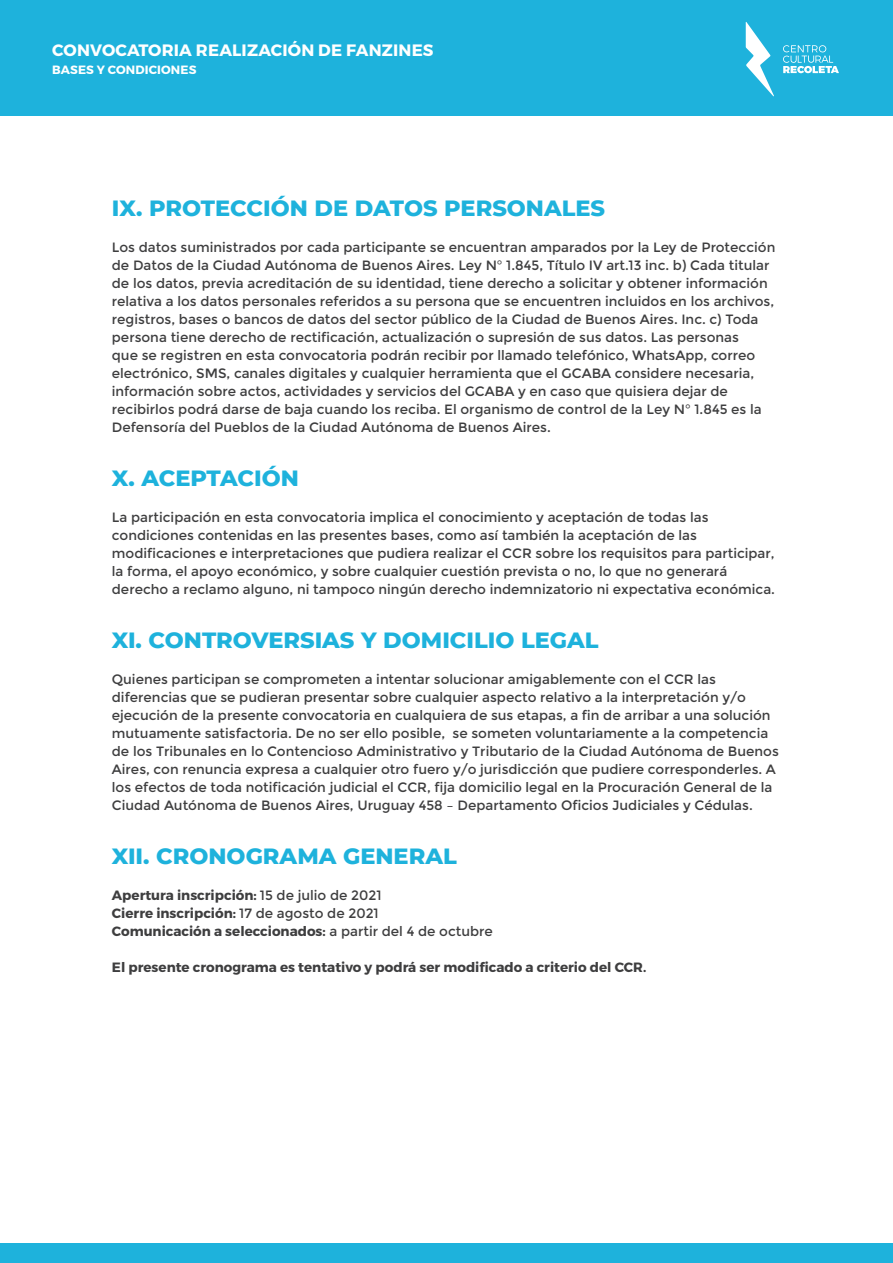
<style>
.page{position:relative;width:893px;height:1263px;background:#fff}
.page>*{position:absolute;margin:0;border:0;box-sizing:border-box;transform-origin:0 0}
.t1{font:800 22.5px "Montserrat";color:#1eb2dc}
.t2{font:700 16.5px "Montserrat";letter-spacing:.01em;color:#fff}
.t3{font:13.5px/18px "Montserrat";color:#3e3e3f}
.t4{font:700 13.5px/18px "Montserrat";color:#3e3e3f}
.t5{font:700 12px "Montserrat";letter-spacing:.01em;color:#fff}
.s1{font-weight:400}
</style>
<div class="page">
<div style="left:0;top:0;width:893px;height:116px;background:#1eb2dc"></div>
<div style="left:0;top:1243px;width:893px;height:20px;background:#1eb2dc"></div>
<svg style="left:746px;top:22px;width:28px;height:74px"></svg>
<svg style="left:783px;top:45px;width:56px;height:28px"></svg>
<p class="t2" style="left:52px;top:40px;width:383px">CONVOCATORIA REALIZACIÓN DE FANZINES</p>
<p class="t5" style="left:52px;top:62px;width:146px">BASES Y CONDICIONES</p>
<h1 class="t1" style="left:112px;top:192px;width:495px">IX. PROTECCIÓN DE DATOS PERSONALES</h1>
<p class="t3" style="left:112px;top:238px;width:665px">Los datos suministrados por cada participante se encuentran amparados por la Ley de Protección de Datos de la Ciudad Autónoma de Buenos Aires. Ley N° 1.845, Título IV art.13 inc. b) Cada titular de los datos, previa acreditación de su identidad, tiene derecho a solicitar y obtener información relativa a los datos personales referidos a su persona que se encuentren incluidos en los archivos, registros, bases o bancos de datos del sector público de la Ciudad de Buenos Aires. Inc. c) Toda persona tiene derecho de rectificación, actualización o supresión de sus datos. Las personas<br>que se registren en esta convocatoria podrán recibir por llamado telefónico, WhatsApp, correo electrónico, SMS, canales digitales y cualquier herramienta que el GCABA considere necesaria, información sobre actos, actividades y servicios del GCABA y en caso que quisiera dejar de recibirlos podrá darse de baja cuando los reciba. El organismo de control de la Ley N° 1.845 es la Defensoría del Pueblos de la Ciudad Autónoma de Buenos Aires.</p>
<h1 class="t1" style="left:112px;top:462px;width:189px">X. ACEPTACIÓN</h1>
<p class="t3" style="left:112px;top:508px;width:665px">La participación en esta convocatoria implica el conocimiento y aceptación de todas las condiciones contenidas en las presentes bases, como así también la aceptación de las modificaciones e interpretaciones que pudiera realizar el CCR sobre los requisitos para participar, la forma, el apoyo económico, y sobre cualquier cuestión prevista o no, lo que no generará derecho a reclamo alguno, ni tampoco ningún derecho indemnizatorio ni expectativa económica.</p>
<h1 class="t1" style="left:112px;top:624px;width:488px">XI. CONTROVERSIAS Y DOMICILIO LEGAL</h1>
<p class="t3" style="left:112px;top:670px;width:668px">Quienes participan se comprometen a intentar solucionar amigablemente con el CCR las diferencias que se pudieran presentar sobre cualquier aspecto relativo a la interpretación y/o ejecución de la presente convocatoria en cualquiera de sus etapas, a fin de arribar a una solución mutuamente satisfactoria. De no ser ello posible, se someten voluntariamente a la competencia de los Tribunales en lo Contencioso Administrativo y Tributario de la Ciudad Autónoma de Buenos Aires, con renuncia expresa a cualquier otro fuero y/o jurisdicción que pudiere corresponderles. A los efectos de toda notificación judicial el CCR, fija domicilio legal en la Procuración General de la Ciudad Autónoma de Buenos Aires, Uruguay 458 – Departamento Oficios Judiciales y Cédulas.</p>
<h1 class="t1" style="left:112px;top:840px;width:346px">XII. CRONOGRAMA GENERAL</h1>
<p class="t4" style="left:112px;top:886px;width:383px">Apertura inscripción: <span class="s1">15 de julio de 2021<br></span>Cierre inscripción: <span class="s1">17 de agosto de 2021<br></span>Comunicación a seleccionados: <span class="s1">a partir del 4 de octubre</span></p>
<p class="t4" style="left:112px;top:958px;width:536px">El presente cronograma es tentativo y podrá ser modificado a criterio del CCR.</p>
</div>
